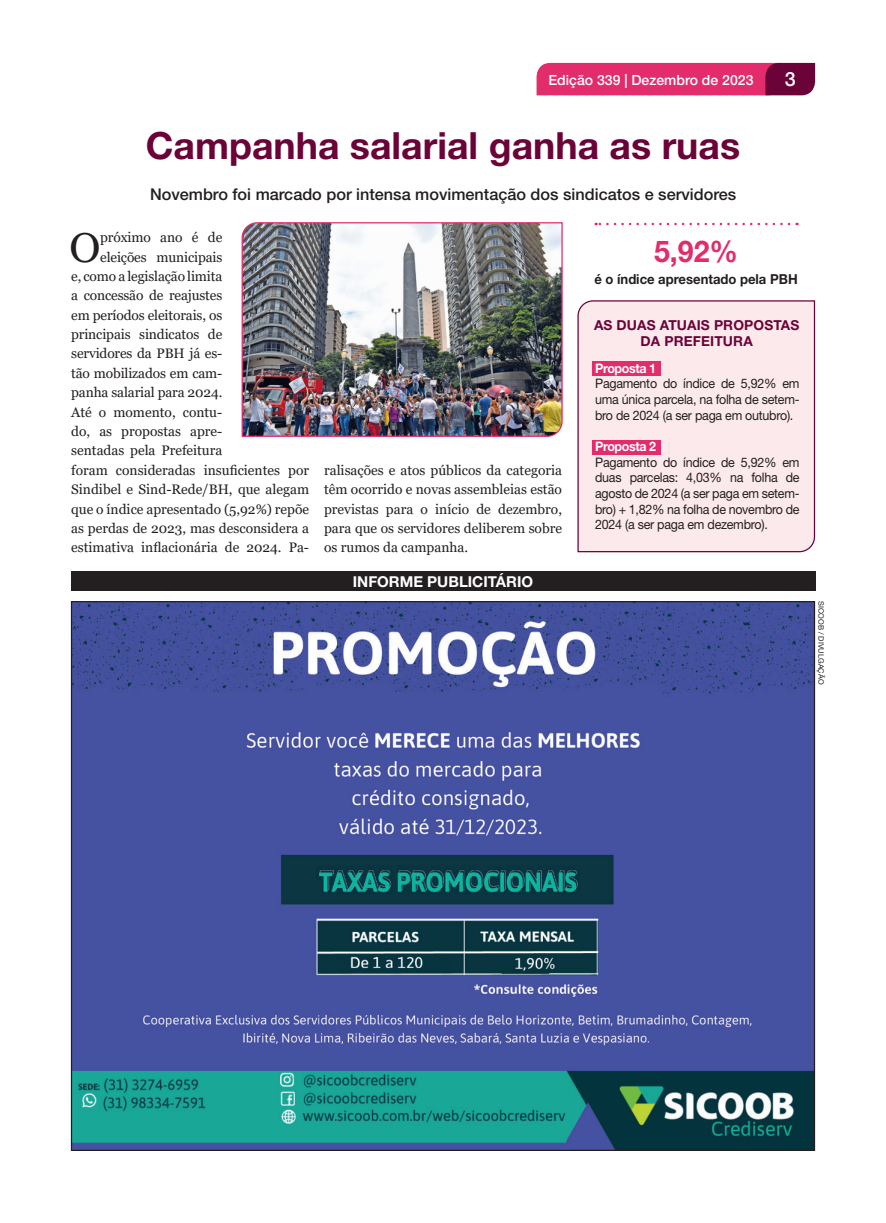
<style>
.page{position:relative;width:886px;height:1223px;background:#fff}
.page>*{position:absolute;margin:0;border:0;box-sizing:border-box;transform-origin:0 0}
.Corpo_texto{font:41.75px "Georgia";color:#231f20}
.título_materia{font:700 37.5px "Helvetica Neue LT Std";color:#6b0339}
.t1{font:700 30px "Helvetica Neue LT Std";color:#e22c6b;scale:.95 1}
.t2{font:500 19.62px "Helvetica Neue LT Std";color:#fff}
.subtitulo_materia{font:500 16.25px "Helvetica Neue LT Std";color:#231f20}
.t3{font:700 15px "Helvetica Neue LT Std";color:#fff}
.t4{font:500 14px "Helvetica Neue LT Std";color:#fff}
.Corpo_texto-2{font:13.75px/19.4px "Georgia";color:#231f20;text-align:justify}
.t5{font:700 13.75px/16.2px "Helvetica Neue LT Std";letter-spacing:.01em;color:#6b0339;text-align:center}
.t6{font:700 13.75px "Helvetica Neue LT Std";color:#231f20;scale:.95 1}
.t7{font:13.12px/15.6px "Helvetica Neue LT Std";letter-spacing:-.02em;color:#231f20;text-align:justify;scale:.95 1}
.t8{font:700 13.12px "Helvetica Neue LT Std";letter-spacing:-.03em;color:#fff;scale:.95 1}
.crédito{font:7.5px "Helvetica Neue LT Std";color:#231f20}
</style>
<div class="page">
<svg style="left:536px;top:63px;width:279px;height:32px;background:#ce2763"></svg>
<img style="left:73px;top:603px;width:740px;height:545px">
<div style="left:71px;top:571px;width:744px;height:20px;background:#231f20"></div>
<img style="left:241px;top:222px;width:322px;height:215px">
<svg style="left:596px;top:223px;width:193px;height:2px"></svg>
<div style="left:577px;top:300px;width:239px;height:253px;background:#fce9eb"></div>
<div style="left:592px;top:361px;width:68px;height:15px;background:#e22c6b"></div>
<div style="left:592px;top:440px;width:68px;height:14px;background:#e22c6b"></div>
<p class="t4" style="left:548px;top:72px;width:207px">Edição 339 | Dezembro de 2023</p>
<h3 class="t2" style="left:785px;top:68px;width:12px">3</h3>
<p class="título_materia" style="left:146px;top:122px;width:596px">Campanha salarial ganha as ruas</p>
<p class="subtitulo_materia" style="left:150px;top:184px;width:588px">Novembro foi marcado por intensa movimentação dos sindicatos e servidores</p>
<p class="Corpo_texto" style="left:70px;top:222px;width:33px">O</p>
<p class="Corpo_texto-2" style="left:100px;top:228px;width:124px">próximo ano é de</p>
<p class="Corpo_texto-2" style="left:100px;top:247px;width:124px">eleições municipais</p>
<p class="Corpo_texto-2" style="left:71px;top:267px;width:153px">e, como a legislação limita</p>
<p class="Corpo_texto-2" style="left:71px;top:286px;width:153px">a concessão de reajustes</p>
<p class="Corpo_texto-2" style="left:71px;top:305px;width:153px">em períodos eleitorais, os</p>
<p class="Corpo_texto-2" style="left:71px;top:325px;width:153px">principais sindicatos de</p>
<p class="Corpo_texto-2" style="left:71px;top:344px;width:153px">servidores da PBH já es-</p>
<p class="Corpo_texto-2" style="left:71px;top:364px;width:153px">tão mobilizados em cam-</p>
<p class="Corpo_texto-2" style="left:71px;top:383px;width:153px">panha salarial para 2024.</p>
<p class="Corpo_texto-2" style="left:71px;top:402px;width:153px">Até o momento, contu-</p>
<p class="Corpo_texto-2" style="left:71px;top:422px;width:153px">do, as propostas apre-</p>
<p class="Corpo_texto-2" style="left:71px;top:441px;width:153px">sentadas pela Prefeitura</p>
<p class="Corpo_texto-2" style="left:71px;top:460px;width:239px">foram consideradas insuficientes por</p>
<p class="Corpo_texto-2" style="left:71px;top:480px;width:239px">Sindibel e Sind-Rede/BH, que alegam</p>
<p class="Corpo_texto-2" style="left:71px;top:499px;width:239px">que o índice apresentado (5,92%) repõe</p>
<p class="Corpo_texto-2" style="left:71px;top:519px;width:239px">as perdas de 2023, mas desconsidera a</p>
<p class="Corpo_texto-2" style="left:71px;top:538px;width:239px">estimativa inflacionária de 2024. Pa-</p>
<p class="Corpo_texto-2" style="left:324px;top:460px;width:239px">ralisações e atos públicos da categoria têm ocorrido e novas assembleias estão previstas para o início de dezembro, para que os servidores deliberem sobre os rumos da campanha.</p>
<p class="t3" style="left:353px;top:572px;width:182px">INFORME PUBLICITÁRIO</p>
<p class="t1" style="left:654px;top:232px;width:90px">5,92%</p>
<p class="t6" style="left:594px;top:270px;width:215px">é o índice apresentado pela PBH</p>
<p class="t5" style="left:594px;top:316px;width:207px">AS DUAS ATUAIS PROPOSTAS<br>DA PREFEITURA</p>
<p class="t8" style="left:595px;top:360px;width:66px">Proposta 1</p>
<p class="t7" style="left:595px;top:376px;width:217px">Pagamento do índice de 5,92% em uma única parcela, na folha de setem&shy;bro de 2024 (a ser paga em outubro).</p>
<p class="t8" style="left:595px;top:438px;width:66px">Proposta 2</p>
<p class="t7" style="left:595px;top:454px;width:217px">Pagamento do índice de 5,92% em duas parcelas: 4,03% na folha de agosto de 2024 (a ser paga em setem&shy;bro) + 1,82% na folha de novembro de 2024 (a ser paga em dezembro).</p>
<p class="crédito" style="left:825px;top:601px;width:85px;rotate:90deg">SICOOB / DIVULGAÇÃO</p>
</div>
